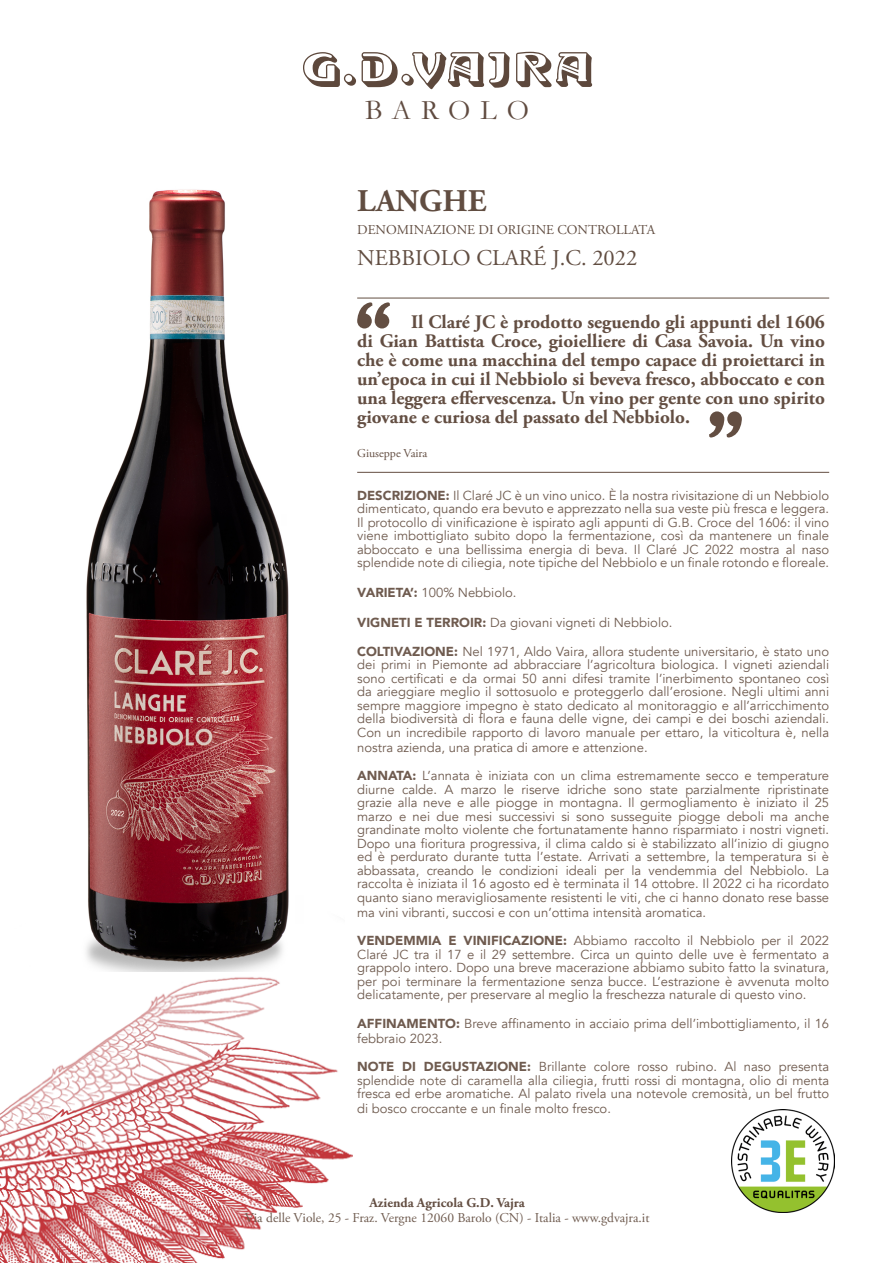
<style>
.page{position:relative;width:893px;height:1263px;background:#fff}
.page>*{position:absolute;margin:0;border:0;box-sizing:border-box;transform-origin:0 0}
.t1{font:700 31.5px "Adobe Garamond Pro";color:#614d41}
.t2{font:28.5px "Garamond";letter-spacing:.35em;color:#604b40}
.t3{font:22.5px "Adobe Garamond Pro";color:#614d41}
.t4{font:700 19.05px/19px "Adobe Garamond Pro";color:#634e42;text-align:justify}
.t5{font:13.5px "Adobe Garamond Pro";color:#6f5b4f}
.t6{font:13.5px "Adobe Garamond Pro";color:#614d41}
.t7{font:700 13.5px "Adobe Garamond Pro";color:#634e42}
.t8{font:13.05px/13.5px "Avenir";color:#6f5b4f;text-align:justify}
.t9{font:12px "Adobe Garamond Pro";color:#634e42}
.s1{font-weight:900}
</style>
<div class="page">
<img style="left:0;top:977px;width:353px;height:286px">
<img style="left:86px;top:189px;width:203px;height:783px">
<svg style="left:357px;top:302px;width:33px;height:26px"></svg>
<hr style="left:357px;top:472px;width:472px;height:1px;background:#634e42">
<hr style="left:357px;top:298px;width:472px;height:1px;background:#634e42">
<svg style="left:709px;top:411px;width:33px;height:27px"></svg>
<svg style="left:516px;top:52px;width:76px;height:35px"></svg>
<svg style="left:303px;top:52px;width:207px;height:37px"></svg>
<img style="left:732px;top:1109px;width:102px;height:103px">
<h2 class="t2" style="left:365px;top:93px;width:165px">BAROLO</h2>
<h1 class="t1" style="left:357px;top:183px;width:131px">LANGHE</h1>
<p class="t6" style="left:357px;top:221px;width:299px">DENOMINAZIONE DI ORIGINE CONTROLLATA</p>
<h3 class="t3" style="left:357px;top:245px;width:282px">NEBBIOLO CLARÉ J.C. 2022</h3>
<p class="t4" style="left:357px;top:313px;width:469px;text-indent:54px">Il Claré JC è prodotto seguendo gli appunti del 1606 di Gian Battista Croce, gioielliere di Casa Savoia. Un vino che è come una macchina del tempo capace di proiettarci in un’epoca in cui il Nebbiolo si beveva fresco, abboccato e con una leggera effervescenza. Un vino per gente con uno spirito giovane e curiosa del passato del Nebbiolo.</p>
<p class="t9" style="left:357px;top:445px;width:72px">Giuseppe Vaira</p>
<p class="t8" style="left:357px;top:489px;width:473px"><span class="s1">DESCRIZIONE:</span> Il Claré JC è un vino unico. È la nostra rivisitazione di un Nebbiolo dimenticato, quando era bevuto e apprezzato nella sua veste più fresca e leggera.<br>Il protocollo di vinificazione è ispirato agli appunti di G.B. Croce del 1606: il vino viene imbottigliato subito dopo la fermentazione, così da mantenere un finale abboccato e una bellissima energia di beva. Il Claré JC 2022 mostra al naso splendide note di ciliegia, note tipiche del Nebbiolo e un finale rotondo e floreale.</p>
<p class="t8" style="left:357px;top:586px;width:161px"><span class="s1">VARIETA’:</span> 100% Nebbiolo.</p>
<p class="t8" style="left:357px;top:609px;width:473px;line-height:28.5px"><span class="s1">VIGNETI E TERROIR:</span> Da giovani vigneti di Nebbiolo.<br><span class="s1">COLTIVAZIONE:</span> Nel 1971, Aldo Vaira, allora studente universitario, è stato uno</p>
<p class="t8" style="left:357px;top:658px;width:473px">dei primi in Piemonte ad abbracciare l’agricoltura biologica. I vigneti aziendali sono certificati e da ormai 50 anni difesi tramite l’inerbimento spontaneo così da arieggiare meglio il sottosuolo e proteggerlo dall’erosione. Negli ultimi anni sempre maggiore impegno è stato dedicato al monitoraggio e all’arricchimento della biodiversità di flora e fauna delle vigne, dei campi e dei boschi aziendali.<br>Con un incredibile rapporto di lavoro manuale per ettaro, la viticoltura è, nella</p>
<p class="t8" style="left:357px;top:733px;width:473px;line-height:28.5px">nostra azienda, una pratica di amore e attenzione.<br><span class="s1">ANNATA:</span> L’annata è iniziata con un clima estremamente secco e temperature</p>
<p class="t8" style="left:357px;top:783px;width:474px">diurne calde. A marzo le riserve idriche sono state parzialmente ripristinate grazie alla neve e alle piogge in montagna. Il germogliamento è iniziato il 25 marzo e nei due mesi successivi si sono susseguite piogge deboli ma anche grandinate molto violente che fortunatamente hanno risparmiato i nostri vigneti.<br>Dopo una fioritura progressiva, il clima caldo si è stabilizzato all’inizio di giugno ed è perdurato durante tutta l’estate. Arrivati a settembre, la temperatura si è abbassata, creando le condizioni ideali per la vendemmia del Nebbiolo. La raccolta è iniziata il 16 agosto ed è terminata il 14 ottobre. Il 2022 ci ha ricordato quanto siano meravigliosamente resistenti le viti, che ci hanno donato rese basse</p>
<p class="t8" style="left:357px;top:898px;width:473px;line-height:28.5px">ma vini vibranti, succosi e con un’ottima intensità aromatica.<br><span class="s1">VENDEMMIA E VINIFICAZIONE:</span> Abbiamo raccolto il Nebbiolo per il 2022</p>
<p class="t8" style="left:357px;top:948px;width:474px">Claré JC tra il 17 e il 29 settembre. Circa un quinto delle uve è fermentato a grappolo intero. Dopo una breve macerazione abbiamo subito fatto la svinatura, per poi terminare la fermentazione senza bucce. L’estrazione è avvenuta molto delicatamente, per preservare al meglio la freschezza naturale di questo vino.</p>
<p class="t8" style="left:357px;top:1016px;width:473px;line-height:15px"><span class="s1">AFFINAMENTO:</span> Breve affinamento in acciaio prima dell’imbottigliamento, il 16 febbraio 2023.</p>
<p class="t8" style="left:357px;top:1060px;width:474px"><span class="s1">NOTE DI DEGUSTAZIONE:</span> Brillante colore rosso rubino. Al naso presenta splendide note di caramella alla ciliegia, frutti rossi di montagna, olio di menta fresca ed erbe aromatiche. Al palato rivela una notevole cremosità, un bel frutto</p>
<p class="t8" style="left:357px;top:1102px;width:255px">di bosco croccante e un finale molto fresco.</p>
<p class="t7" style="left:369px;top:1194px;width:157px">Azienda Agricola G.D. Vajra</p>
<p class="t5" style="left:245px;top:1209px;width:406px">Via delle Viole, 25 - Fraz. Vergne 12060 Barolo (CN) - Italia - www.gdvajra.it</p>
</div>
